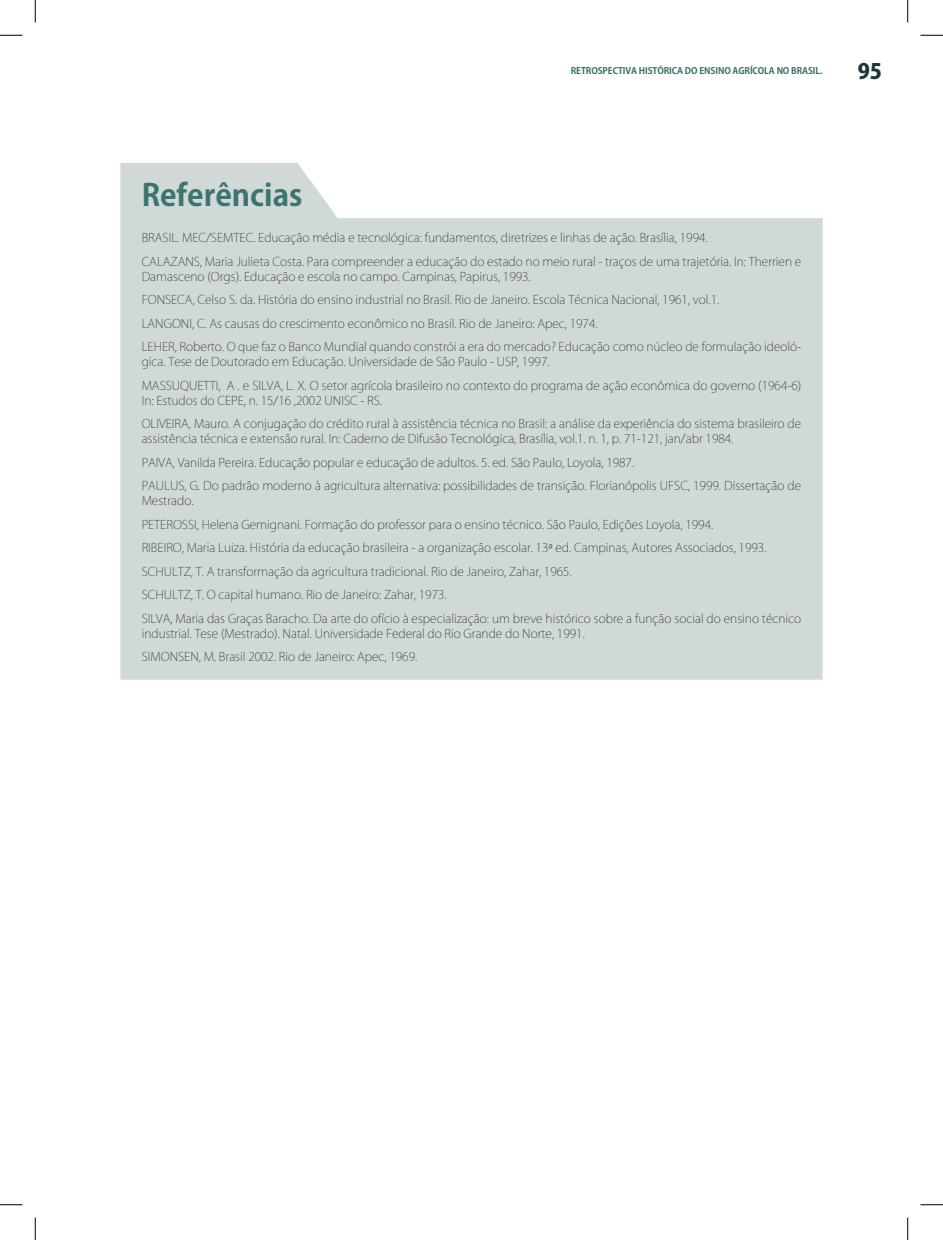
<style>
.page{position:relative;width:943px;height:1240px;background:#fff}
.page>*{position:absolute;margin:0;border:0;box-sizing:border-box;transform-origin:0 0}
.t1{font:700 30px "Koz Go Pro";color:#3c7570}
.t2{font:800 21px "Koz Go Pro";color:#1b3539}
.t3{font:200 12px/23.5px "Koz Go Pro";color:#231f20}
.t4{font:700 9px "Koz Go Pro";letter-spacing:-.01em;color:#37736b}
</style>
<div class="page">
<svg style="left:120px;top:163px;width:702px;height:517px;background:#d4dcda"></svg>
<svg style="left:0;top:34px;width:22px;height:1px"></svg>
<svg style="left:920px;top:34px;width:22px;height:1px"></svg>
<svg style="left:34px;top:0;width:1px;height:22px"></svg>
<svg style="left:34px;top:1217px;width:1px;height:23px"></svg>
<svg style="left:908px;top:0;width:1px;height:22px"></svg>
<svg style="left:908px;top:1217px;width:1px;height:23px"></svg>
<svg style="left:0;top:35px;width:22px;height:1px"></svg>
<svg style="left:920px;top:35px;width:22px;height:1px"></svg>
<svg style="left:0;top:1204px;width:22px;height:1px"></svg>
<svg style="left:920px;top:1204px;width:22px;height:1px"></svg>
<svg style="left:35px;top:0;width:1px;height:22px"></svg>
<svg style="left:35px;top:1217px;width:1px;height:23px"></svg>
<svg style="left:907px;top:0;width:1px;height:22px"></svg>
<svg style="left:907px;top:1217px;width:1px;height:23px"></svg>
<p class="t4" style="left:570px;top:65px;width:253px">RETROSPECTIVA HISTÓRICA DO ENSINO AGRÍCOLA NO BRASIL.</p>
<h2 class="t2" style="left:857px;top:58px;width:26px">95</h2>
<h1 class="t1" style="left:142px;top:176px;width:162px">Referências</h1>
<p class="t3" style="left:142px;top:226px;width:661px">BRASIL. MEC/SEMTEC. Educação média e tecnológica: fundamentos, diretrizes e linhas de ação. Brasília, 1994.<br>CALAZANS, Maria Julieta Costa. Para compreender a educação do estado no meio rural - traços de uma trajetória. In: Therrien e</p>
<p class="t3" style="left:142px;top:264px;width:661px">Damasceno (Orgs). Educação e escola no campo. Campinas, Papirus, 1993.<br>FONSECA, Celso S. da. História do ensino industrial no Brasil. Rio de Janeiro. Escola Técnica Nacional, 1961, vol.1.<br>LANGONI, C. As causas do crescimento econômico no Brasil. Rio de Janeiro: Apec, 1974.<br>LEHER, Roberto. O que faz o Banco Mundial quando constrói a era do mercado? Educação como núcleo de formulação ideoló-</p>
<p class="t3" style="left:142px;top:350px;width:661px">gica. Tese de Doutorado em Educação. Universidade de São Paulo - USP, 1997.<br>MASSUQUETTI, A . e SILVA, L. X. O setor agrícola brasileiro no contexto do programa de ação econômica do governo (1964-6)</p>
<p class="t3" style="left:142px;top:388px;width:661px">In: Estudos do CEPE, n. 15/16 ,2002 UNISC - RS.<br>OLIVEIRA, Mauro. A conjugação do crédito rural à assistência técnica no Brasil: a análise da experiência do sistema brasileiro de</p>
<p class="t3" style="left:142px;top:427px;width:660px">assistência técnica e extensão rural. In: Caderno de Difusão Tecnológica, Brasília, vol.1. n. 1, p. 71-121, jan/abr 1984.<br>PAIVA, Vanilda Pereira. Educação popular e educação de adultos. 5. ed. São Paulo, Loyola, 1987.<br>PAULUS, G. Do padrão moderno à agricultura alternativa: possibilidades de transição. Florianópolis UFSC, 1999. Dissertação de</p>
<p class="t3" style="left:142px;top:489px;width:661px">Mestrado.<br>PETEROSSI, Helena Gemignani. Formação do professor para o ensino técnico. São Paulo, Edições Loyola, 1994.<br>RIBEIRO, Maria Luiza. História da educação brasileira - a organização escolar. 13ª ed. Campinas, Autores Associados, 1993.<br>SCHULTZ, T. A transformação da agricultura tradicional. Rio de Janeiro, Zahar, 1965.<br>SCHULTZ, T. O capital humano. Rio de Janeiro: Zahar, 1973.<br>SILVA, Maria das Graças Baracho. Da arte do ofício à especialização: um breve histórico sobre a função social do ensino técnico</p>
<p class="t3" style="left:142px;top:622px;width:444px">industrial. Tese (Mestrado). Natal. Universidade Federal do Rio Grande do Norte, 1991.<br>SIMONSEN, M. Brasil 2002. Rio de Janeiro: Apec, 1969.</p>
</div>
